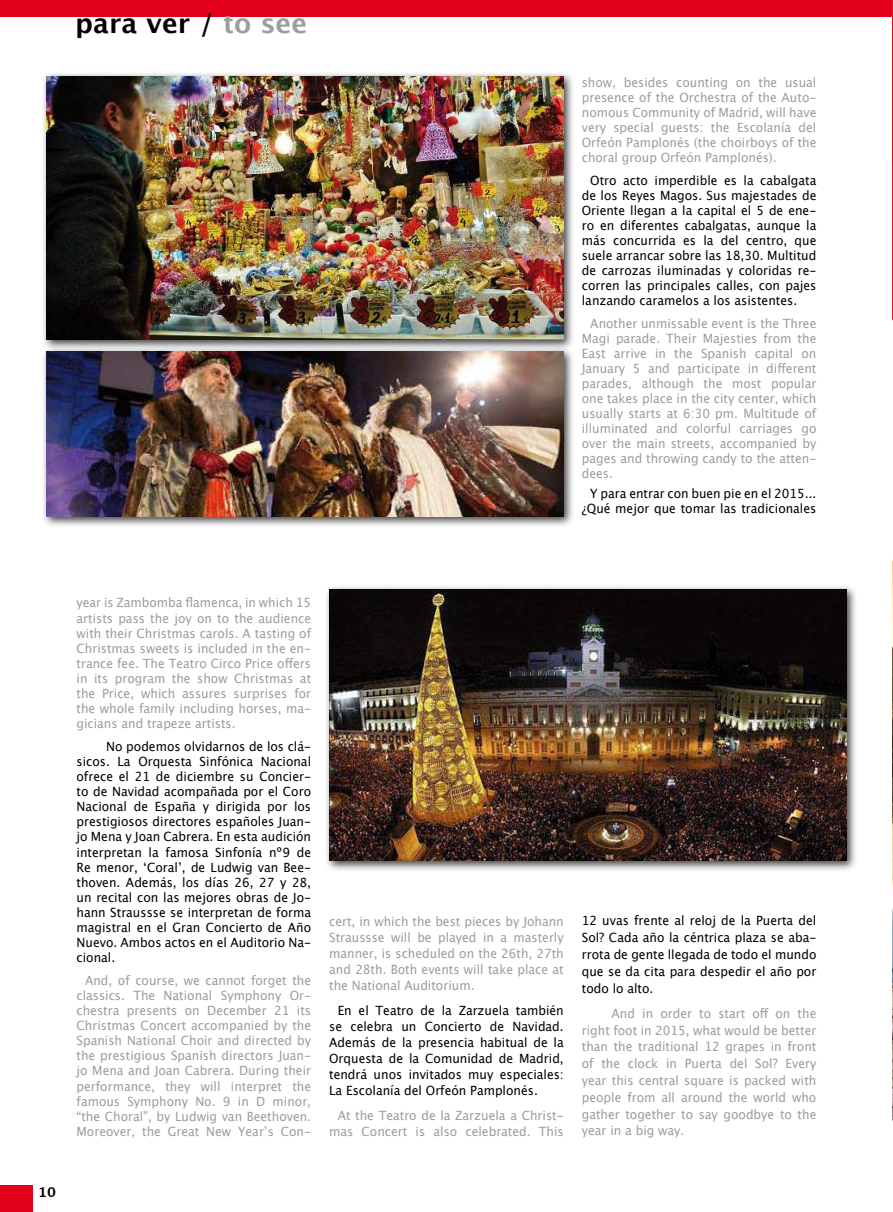
<style>
.page{position:relative;width:893px;height:1212px;background:#fff}
.page>*{position:absolute;margin:0;border:0;box-sizing:border-box;transform-origin:0 0}
.t1{font:700 27px "Lucida Grande";color:#000}
.t2{font:700 13.5px "Lucida Grande";color:#000}
.t3{font:12.75px/15px "Lucida Grande";color:#9c9d9f;text-align:justify;scale:.95 1}
.t4{font:12.75px/15px "Lucida Grande";color:#000;text-align:justify;scale:.95 1}
.s1{color:#9c9d9f}
</style>
<div class="page">
<div style="left:0;top:1186px;width:33px;height:26px;background:#e2001a"></div>
<div style="left:0;top:0;width:893px;height:17px;background:#e2001a"></div>
<div style="left:41px;top:71px;width:540px;height:286px;background:#000;opacity:.75"></div>
<img style="left:46px;top:77px;width:518px;height:263px">
<div style="left:41px;top:346px;width:540px;height:188px;background:#000;opacity:.75"></div>
<img style="left:46px;top:351px;width:518px;height:166px">
<div style="left:324px;top:584px;width:540px;height:316px;background:#000;opacity:.75"></div>
<img style="left:329px;top:590px;width:517px;height:271px">
<img style="left:892px;top:0;width:1px;height:1212px">
<h1 class="t1" style="left:75px;top:1px;width:233px">para ver / <span class="s1">to see</span></h1>
<p class="t3" style="left:582px;top:75px;width:248px">show, besides counting on the usual presence of the Orchestra of the Auto&shy;nomous Community of Madrid, will have very special guests: the Escolanía del Orfeón Pamplonés (the choirboys of the choral group Orfeón Pamplonés).</p>
<p class="t4" style="left:582px;top:173px;width:248px;text-indent:9px">Otro acto imperdible es la cabalgata de los Reyes Magos. Sus majestades de Oriente llegan a la capital el 5 de ene&shy;ro en diferentes cabalgatas, aunque la más concurrida es la del centro, que suele arrancar sobre las 18,30. Multitud de carrozas iluminadas y coloridas re&shy;corren las principales calles, con pajes lanzando caramelos a los asistentes.</p>
<p class="t3" style="left:582px;top:317px;width:248px;text-indent:9px">Another unmissable event is the Three Magi parade. Their Majesties from the East arrive in the Spanish capital on January 5 and participate in different parades, although the most popular one takes place in the city center, which usually starts at 6:30 pm. Multitude of illuminated and colorful carriages go over the main streets, accompanied by pages and throwing candy to the atten&shy;dees.</p>
<p class="t4" style="left:582px;top:486px;width:248px;text-align:right">Y para entrar con buen pie en el 2015... ¿Qué mejor que tomar las tradicionales</p>
<p class="t2" style="left:38px;top:1181px;width:19px">10</p>
<p class="t3" style="left:77px;top:595px;width:248px">year is Zambomba flamenca, in which 15 artists pass the joy on to the audience with their Christmas carols. A tasting of Christmas sweets is included in the en&shy;trance fee. The Teatro Circo Price offers in its program the show Christmas at the Price, which assures surprises for the whole family including horses, ma&shy;gicians and trapeze artists.</p>
<p class="t4" style="left:77px;top:739px;width:248px;text-indent:30px">No podemos olvidarnos de los clá&shy;sicos. La Orquesta Sinfónica Nacional ofrece el 21 de diciembre su Concier&shy;to de Navidad acompañada por el Coro Nacional de España y dirigida por los prestigiosos directores españoles Juan&shy;jo Mena y Joan Cabrera. En esta audición interpretan la famosa Sinfonía nº9 de Re menor, ‘Coral’, de Ludwig van Bee&shy;thoven. Además, los días 26, 27 y 28, un recital con las mejores obras de Jo&shy;hann Straussse se interpretan de forma magistral en el Gran Concierto de Año Nuevo. Ambos actos en el Auditorio Na&shy;cional.</p>
<p class="t3" style="left:77px;top:973px;width:248px;text-indent:9px">And, of course, we cannot forget the classics. The National Symphony Or&shy;chestra presents on December 21 its Christmas Concert accompanied by the Spanish National Choir and directed by the prestigious Spanish directors Juan&shy;jo Mena and Joan Cabrera. During their performance, they will interpret the famous Symphony No. 9 in D minor, “the Choral”, by Ludwig van Beethoven.<br>Moreover, the Great New Year’s Con-</p>
<p class="t3" style="left:329px;top:913px;width:248px;line-height:16px">cert, in which the best pieces by Johann Straussse will be played in a masterly manner, is scheduled on the 26th, 27th and 28th. Both events will take place at the National Auditorium.</p>
<p class="t4" style="left:329px;top:1002px;width:248px;line-height:16px;text-indent:9px">En el Teatro de la Zarzuela también se celebra un Concierto de Navidad.<br>Además de la presencia habitual de la Orquesta de la Comunidad de Madrid, tendrá unos invitados muy especiales:<br>La Escolanía del Orfeón Pamplonés.</p>
<p class="t3" style="left:329px;top:1107px;width:248px;line-height:16px;text-align:right">At the Teatro de la Zarzuela a Christ&shy;mas Concert is also celebrated. This</p>
<p class="t4" style="left:582px;top:912px;width:248px;line-height:16.8px">12 uvas frente al reloj de la Puerta del Sol? Cada año la céntrica plaza se aba&shy;rrota de gente llegada de todo el mundo que se da cita para despedir el año por todo lo alto.</p>
<p class="t3" style="left:582px;top:1005px;width:248px;line-height:16.8px;text-indent:30px">And in order to start off on the right foot in 2015, what would be better than the traditional 12 grapes in front of the clock in Puerta del Sol? Every year this central square is packed with people from all around the world who gather together to say goodbye to the year in a big way.</p>
</div>
